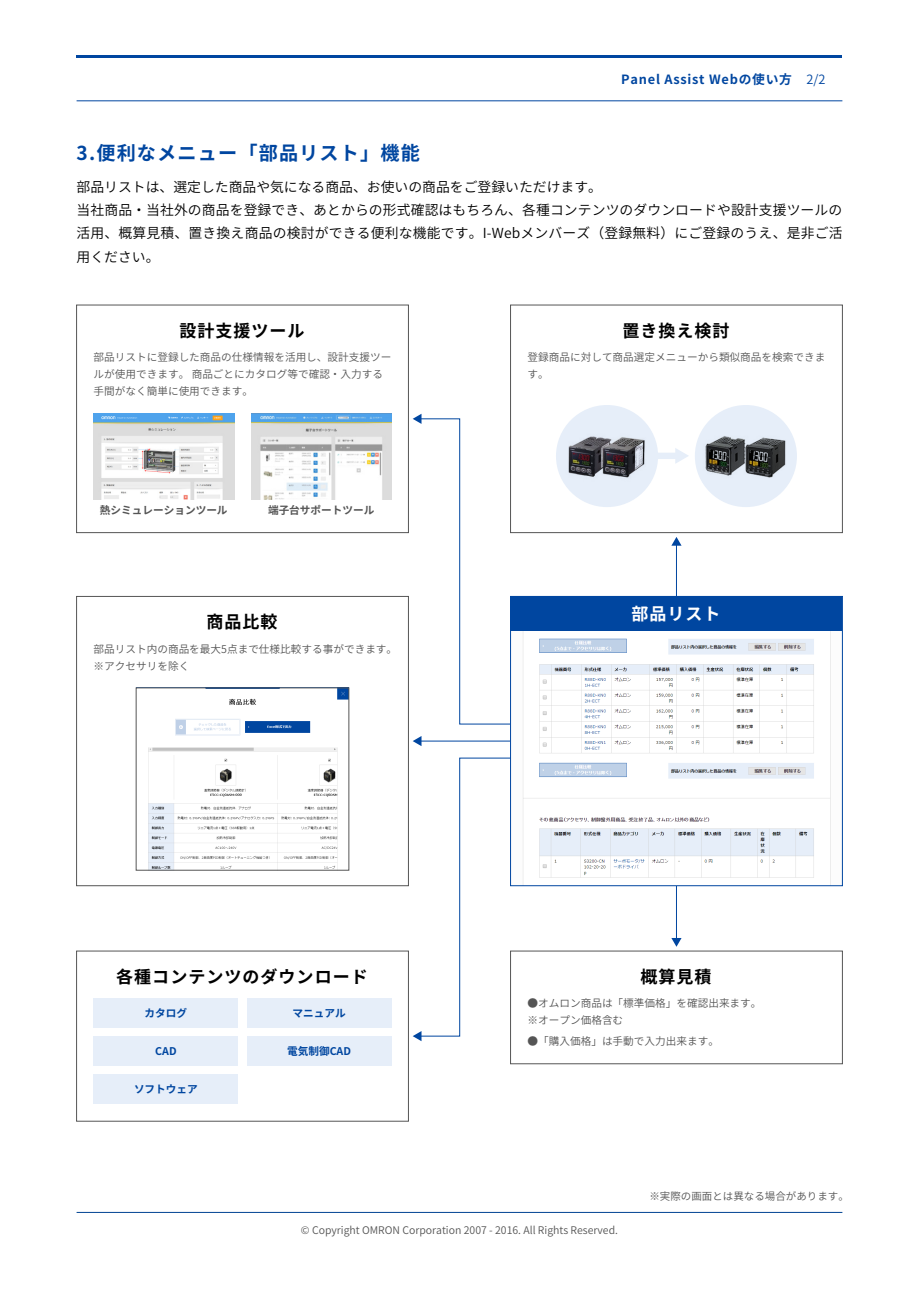
<style>
.page{position:relative;width:919px;height:1289px;background:#fff}
.page>*{position:absolute;margin:0;border:0;box-sizing:border-box;transform-origin:0 0}
.t1{font:700 19.2px "Source Han Sans JP";letter-spacing:.06em;color:#0046a0}
.t2{font:700 16.95px "Source Han Sans JP";letter-spacing:.06em;color:#000}
.t3{font:700 16.95px "Source Han Sans JP";letter-spacing:.06em;color:#fff}
.t4{font:13.8px/23.4px "Source Han Sans JP";letter-spacing:.005em;color:#000}
.t5{font:700 12.75px "Source Han Sans JP";letter-spacing:.06em;color:#0046a0}
.t6{font:10.65px/17px "Source Han Sans JP";color:#555}
.t7{font:700 10.65px "Source Han Sans JP";color:#0046a0}
.t8{font:700 10.65px "Source Han Sans JP";color:#555}
.t9{font:10.5px "Source Han Sans JP";color:#555}
.s1{font-weight:400}
</style>
<div class="page">
<hr style="left:77px;top:101px;width:765px;height:1px;background:#0046a0">
<hr style="left:77px;top:1212px;width:765px;height:1px;background:#004393">
<hr style="left:77px;top:55px;width:765px;height:3px;background:#0046a0">
<hr style="left:676px;top:544px;width:1px;height:75px;background:#0046a0">
<svg style="left:672px;top:537px;width:9px;height:8px"></svg>
<div style="left:94px;top:1036px;width:144px;height:29px;background:#e6eef9"></div>
<div style="left:94px;top:997px;width:144px;height:30px;background:#e6eef9"></div>
<div style="left:247px;top:1036px;width:144px;height:29px;background:#e6eef9"></div>
<div style="left:247px;top:997px;width:144px;height:30px;background:#e6eef9"></div>
<div style="left:510px;top:305px;width:332px;height:228px;background:#fff;border:1px solid #555"></div>
<div style="left:694px;top:405px;width:102px;height:102px;background:#e6eef9;border-radius:50%"></div>
<img style="left:699px;top:429px;width:90px;height:55px">
<div style="left:556px;top:405px;width:102px;height:102px;background:#e6eef9;border-radius:50%"></div>
<img style="left:568px;top:436px;width:77px;height:42px">
<div style="left:644px;top:452px;width:33px;height:7px;background:#e6eef9"></div>
<svg style="left:675px;top:448px;width:14px;height:16px"></svg>
<div style="left:94px;top:1074px;width:144px;height:30px;background:#e6eef9"></div>
<div style="left:76px;top:305px;width:332px;height:228px;background:#fff;border:1px solid #555"></div>
<img style="left:94px;top:413px;width:140px;height:86px">
<img style="left:251px;top:413px;width:140px;height:86px">
<div style="left:76px;top:596px;width:332px;height:289px;background:#fff;border:1px solid #555"></div>
<img style="left:148px;top:689px;width:199px;height:179px">
<div style="left:136px;top:687px;width:213px;height:183px;border:1px solid #555"></div>
<hr style="left:676px;top:870px;width:1px;height:69px;background:#0046a0">
<svg style="left:671px;top:938px;width:10px;height:8px"></svg>
<hr style="left:420px;top:740px;width:109px;height:1px;background:#0046a0">
<svg style="left:412px;top:736px;width:9px;height:10px"></svg>
<svg style="left:412px;top:414px;width:99px;height:311px"></svg>
<img style="left:512px;top:630px;width:328px;height:254px">
<div style="left:510px;top:596px;width:332px;height:34px;background:#0046a0"></div>
<svg style="left:412px;top:757px;width:99px;height:284px"></svg>
<p class="t1" style="left:77px;top:142px;width:345px">3.便利なメニュー「部品リスト」機能</p>
<p class="t5" style="left:583px;top:72px;width:244px"><span class="s1">　　　</span>Panel Assist Webの使い方　<span class="s1">2/2</span></p>
<p class="t4" style="left:77px;top:175px;width:767px">部品リストは、選定した商品や気になる商品、お使いの商品をご登録いただけます。<br>当社商品・当社外の商品を登録でき、あとからの形式確認はもちろん、各種コンテンツのダウンロードや設計支援ツールの活用、概算見積、置き換え商品の検討ができる便利な機能です。I-Webメンバーズ（登録無料）にご登録のうえ、是非ご活用ください。</p>
<p class="t2" style="left:179px;top:321px;width:127px">設計支援ツール</p>
<p class="t6" style="left:94px;top:349px;width:299px">部品リストに登録した商品の仕様情報を活用し、設計支援ツールが使用できます。 商品ごとにカタログ等で確認・入力する手間がなく簡単に使用できます。</p>
<p class="t8" style="left:100px;top:504px;width:129px">熱シミュレーションツール</p>
<p class="t8" style="left:268px;top:504px;width:108px">端子台サポートツール</p>
<p class="t2" style="left:206px;top:612px;width:73px">商品比較</p>
<p class="t6" style="left:94px;top:640px;width:305px">部品リスト内の商品を最大5点まで仕様比較する事ができます。※アクセサリを除く</p>
<p class="t2" style="left:116px;top:967px;width:253px">各種コンテンツのダウンロード</p>
<p class="t7" style="left:145px;top:1006px;width:44px">カタログ</p>
<p class="t7" style="left:292px;top:1006px;width:55px">マニュアル</p>
<p class="t7" style="left:155px;top:1044px;width:23px">CAD</p>
<p class="t7" style="left:287px;top:1044px;width:65px">電気制御CAD</p>
<p class="t7" style="left:134px;top:1083px;width:65px">ソフトウェア</p>
<p class="t2" style="left:622px;top:321px;width:109px">置き換え検討</p>
<p class="t6" style="left:527px;top:349px;width:299px">登録商品に対して商品選定メニューから類似商品を検索できます。</p>
<p class="t3" style="left:631px;top:604px;width:91px">部品リスト</p>
<p class="t2" style="left:640px;top:967px;width:73px">概算見積</p>
<p class="t6" style="left:527px;top:995px;width:235px">●オムロン商品は「標準価格」を確認出来ます。※オープン価格含む</p>
<p class="t6" style="left:527px;top:1033px;width:193px">●「購入価格」は手動で入力出来ます。</p>
<p class="t9" style="left:649px;top:1189px;width:201px">※実際の画面とは異なる場合があります。</p>
<p class="t9" style="left:301px;top:1223px;width:318px">© Copyright OMRON Corporation 2007 - 2016. All Rights Reserved.</p>
</div>
